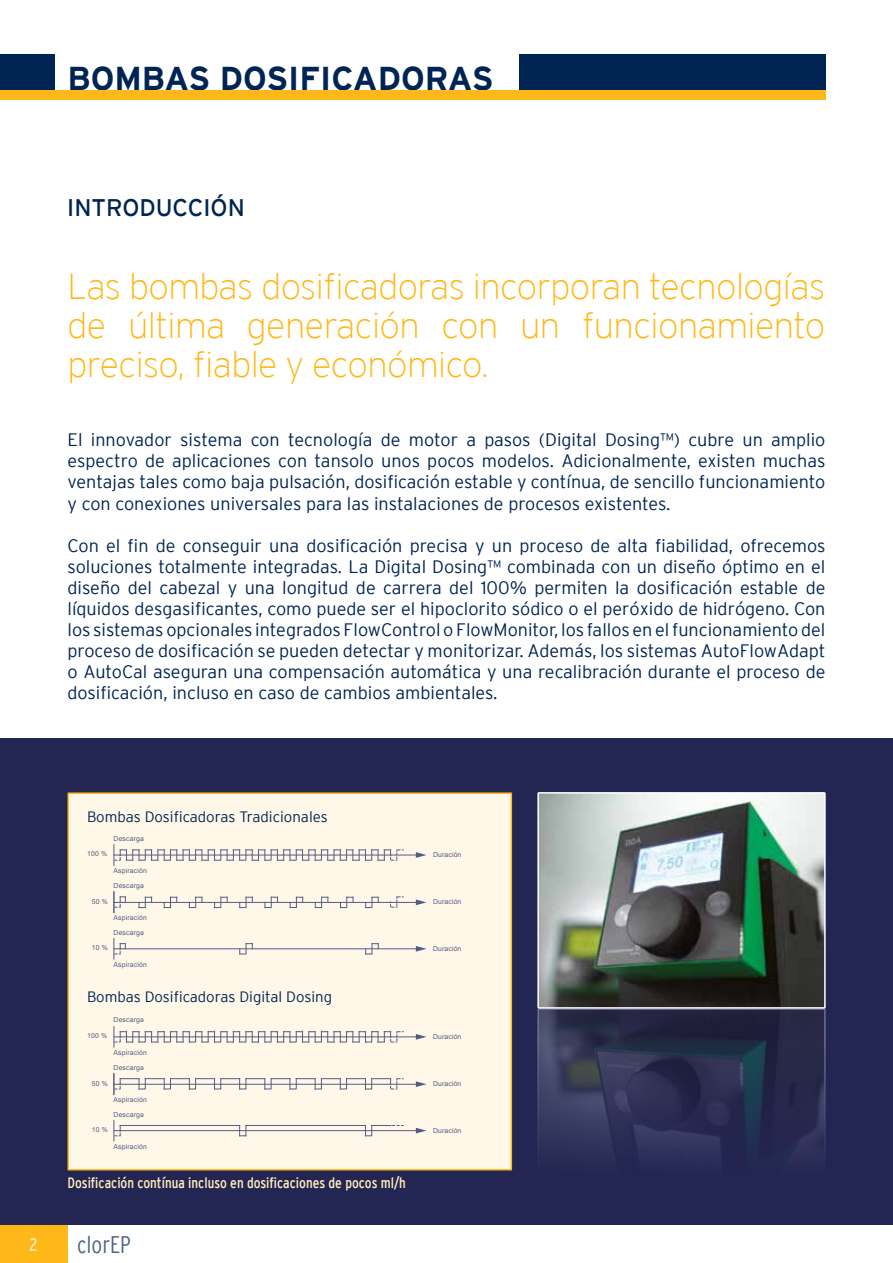
<style>
.page{position:relative;width:893px;height:1263px;background:#fff}
.page>*{position:absolute;margin:0;border:0;box-sizing:border-box;transform-origin:0 0}
.t1{font:200 36px/39px "Interstate";letter-spacing:-.015em;color:#ffb819;text-align:justify}
.t2{font:700 33px "Interstate";color:#002453}
.t3{font:24px "Interstate";color:#002453}
.t4{font:300 condensed 24px "Interstate";color:#4d6687}
.t5{font:300 18px/21px "Interstate";color:#002453;text-align:justify}
.t6{font:condensed 18px "Interstate";color:#ffeaba}
.t7{font:300 15px "Interstate";color:#002453}
.t8{font:condensed 15px "Interstate";color:#ffeaba}
.t9{font:6.9px "Arial";letter-spacing:.02em;color:#555c83}
</style>
<div class="page">
<div style="left:0;top:1224px;width:67px;height:39px;background:#ffb819"></div>
<div style="left:0;top:738px;width:893px;height:486px;background:#232552"></div>
<div style="left:0;top:54px;width:54px;height:36px;background:#002453"></div>
<div style="left:519px;top:54px;width:306px;height:36px;background:#002453"></div>
<div style="left:0;top:90px;width:825px;height:9px;background:#ffb819"></div>
<img style="left:540px;top:795px;width:283px;height:211px">
<div style="left:537px;top:792px;width:289px;height:217px;border:2px solid #fff"></div>
<img style="left:540px;top:1011px;width:283px;height:146px">
<div style="left:537px;top:1008px;width:289px;height:198px;border:2px solid #fff"></div>
<div style="left:68px;top:792px;width:444px;height:378px;background:#fff8e8;border:2px solid #ffb819"></div>
<hr style="left:114px;top:1036px;width:304px;height:1px;background:#555c83">
<svg style="left:416px;top:1034px;width:10px;height:6px"></svg>
<svg style="left:114px;top:1026px;width:289px;height:21px"></svg>
<hr style="left:114px;top:1130px;width:304px;height:1px;background:#555c83">
<svg style="left:416px;top:1128px;width:10px;height:5px"></svg>
<hr style="left:120px;top:1125px;width:120px;height:1px;background:#555c83">
<svg style="left:114px;top:1120px;width:7px;height:21px"></svg>
<svg style="left:239px;top:1125px;width:8px;height:11px"></svg>
<hr style="left:246px;top:1125px;width:119px;height:1px;background:#555c83">
<svg style="left:365px;top:1125px;width:38px;height:11px"></svg>
<hr style="left:114px;top:1084px;width:304px;height:1px;background:#555c83">
<svg style="left:416px;top:1081px;width:10px;height:6px"></svg>
<svg style="left:114px;top:1073px;width:289px;height:21px"></svg>
<hr style="left:114px;top:855px;width:304px;height:1px;background:#555c83">
<svg style="left:416px;top:852px;width:10px;height:6px"></svg>
<svg style="left:139px;top:897px;width:13px;height:11px"></svg>
<svg style="left:164px;top:897px;width:14px;height:11px"></svg>
<svg style="left:189px;top:897px;width:14px;height:11px"></svg>
<svg style="left:214px;top:897px;width:14px;height:11px"></svg>
<svg style="left:239px;top:897px;width:14px;height:11px"></svg>
<svg style="left:239px;top:943px;width:14px;height:11px"></svg>
<svg style="left:264px;top:897px;width:14px;height:11px"></svg>
<svg style="left:290px;top:897px;width:13px;height:11px"></svg>
<svg style="left:315px;top:897px;width:14px;height:11px"></svg>
<svg style="left:340px;top:897px;width:14px;height:11px"></svg>
<svg style="left:365px;top:897px;width:14px;height:11px"></svg>
<svg style="left:365px;top:943px;width:14px;height:11px"></svg>
<svg style="left:114px;top:845px;width:289px;height:20px"></svg>
<hr style="left:114px;top:948px;width:304px;height:1px;background:#555c83">
<svg style="left:416px;top:946px;width:10px;height:6px"></svg>
<hr style="left:114px;top:902px;width:304px;height:1px;background:#555c83">
<svg style="left:416px;top:899px;width:10px;height:6px"></svg>
<svg style="left:390px;top:896px;width:13px;height:12px"></svg>
<svg style="left:114px;top:892px;width:12px;height:21px"></svg>
<svg style="left:114px;top:938px;width:12px;height:21px"></svg>
<h2 class="t2" style="left:68px;top:60px;width:428px">BOMBAS DOSIFICADORAS</h2>
<h3 class="t3" style="left:67px;top:194px;width:179px">INTRODUCCIÓN</h3>
<h1 class="t1" style="left:68px;top:267px;width:759px">Las bombas dosificadoras incorporan tecnologías de última generación con un funcionamiento preciso, fiable y económico.</h1>
<p class="t5" style="left:68px;top:429px;width:759px">El innovador sistema con tecnología de motor a pasos (Digital Dosing™) cubre un amplio espectro de aplicaciones con tansolo unos pocos modelos. Adicionalmente, existen muchas ventajas tales como baja pulsación, dosificación estable y contínua, de sencillo funcionamiento y con conexiones universales para las instalaciones de procesos existentes.</p>
<p class="t5" style="left:68px;top:534px;width:759px">Con el fin de conseguir una dosificación precisa y un proceso de alta fiabilidad, ofrecemos soluciones totalmente integradas. La Digital Dosing™ combinada con un diseño óptimo en el diseño del cabezal y una longitud de carrera del 100% permiten la dosificación estable de líquidos desgasificantes, como puede ser el hipoclorito sódico o el peróxido de hidrógeno. Con los sistemas opcionales integrados FlowControl o FlowMonitor, los fallos en el funcionamiento del proceso de dosificación se pueden detectar y monitorizar. Además, los sistemas AutoFlowAdapt o AutoCal aseguran una compensación automática y una recalibración durante el proceso de dosificación, incluso en caso de cambios ambientales.</p>
<p class="t7" style="left:87px;top:809px;width:242px">Bombas Dosificadoras Tradicionales</p>
<p class="t9" style="left:114px;top:834px;width:32px">Descarga</p>
<p class="t9" style="left:87px;top:849px;width:22px">100 %</p>
<p class="t9" style="left:114px;top:866px;width:35px">Aspiración</p>
<p class="t9" style="left:114px;top:881px;width:32px">Descarga</p>
<p class="t9" style="left:114px;top:928px;width:32px">Descarga</p>
<p class="t9" style="left:92px;top:897px;width:18px">50 %</p>
<p class="t9" style="left:114px;top:913px;width:35px">Aspiración</p>
<p class="t9" style="left:92px;top:943px;width:18px">10 %</p>
<p class="t9" style="left:114px;top:960px;width:35px">Aspiración</p>
<p class="t7" style="left:87px;top:989px;width:247px">Bombas Dosificadoras Digital Dosing</p>
<p class="t9" style="left:87px;top:1030px;width:22px">100 %</p>
<p class="t9" style="left:114px;top:1015px;width:32px">Descarga</p>
<p class="t9" style="left:114px;top:1048px;width:35px">Aspiración</p>
<p class="t9" style="left:114px;top:1063px;width:32px">Descarga</p>
<p class="t9" style="left:114px;top:1109px;width:32px">Descarga</p>
<p class="t9" style="left:92px;top:1079px;width:18px">50 %</p>
<p class="t9" style="left:114px;top:1095px;width:35px">Aspiración</p>
<p class="t9" style="left:92px;top:1125px;width:18px">10 %</p>
<p class="t9" style="left:114px;top:1141px;width:35px">Aspiración</p>
<p class="t8" style="left:68px;top:1174px;width:340px">Dosificación contínua incluso en dosificaciones de pocos ml/h</p>
<p class="t6" style="left:29px;top:1234px;width:10px">2</p>
<h3 class="t4" style="left:77px;top:1231px;width:55px">clorEP</h3>
<p class="t9" style="left:433px;top:850px;width:30px">Duración</p>
<p class="t9" style="left:433px;top:897px;width:30px">Duración</p>
<p class="t9" style="left:433px;top:944px;width:30px">Duración</p>
<p class="t9" style="left:433px;top:1032px;width:30px">Duración</p>
<p class="t9" style="left:433px;top:1079px;width:30px">Duración</p>
<p class="t9" style="left:433px;top:1126px;width:30px">Duración</p>
</div>
